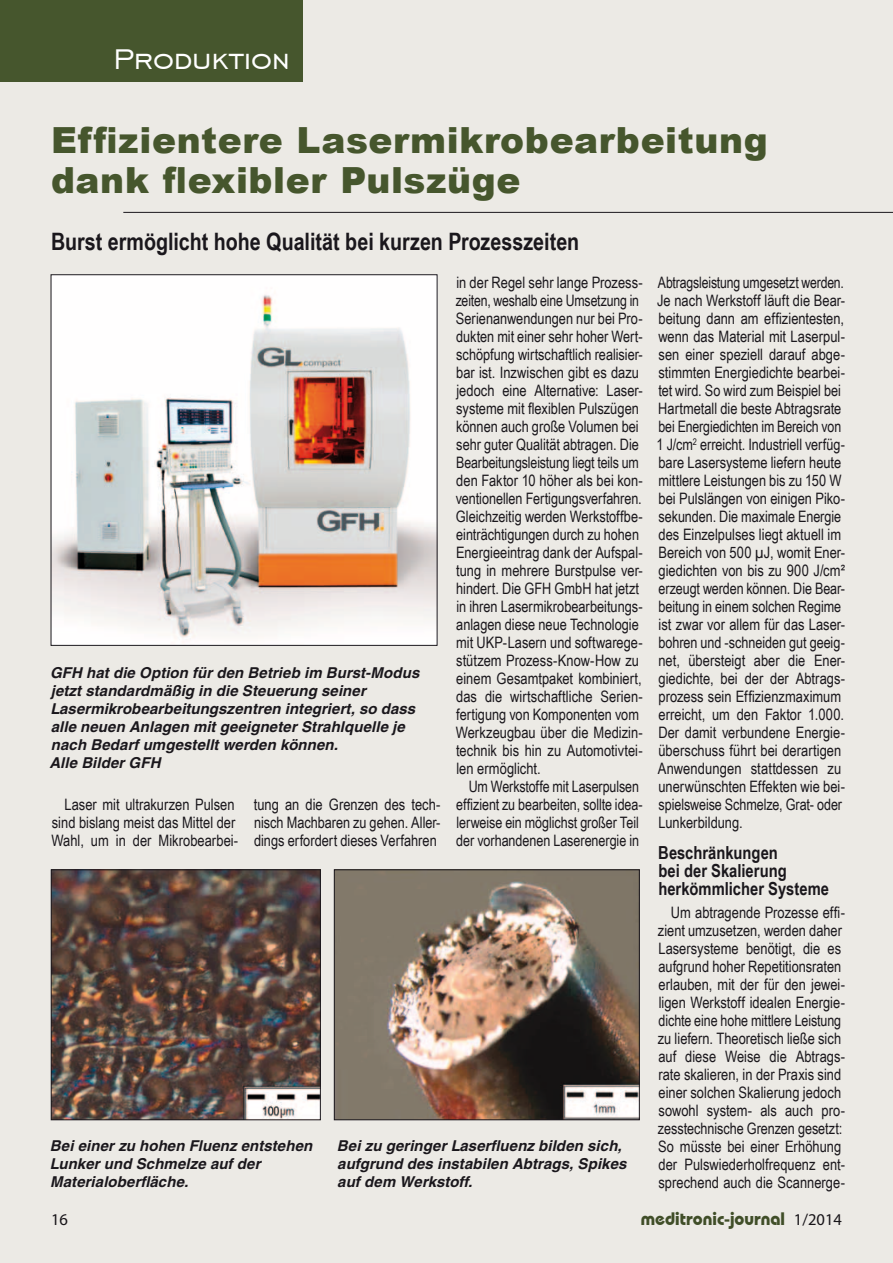
<style>
.page{position:relative;width:893px;height:1263px;background:#eceae5}
.page>*{position:absolute;margin:0;border:0;box-sizing:border-box;transform-origin:0 0}
.t1{font:900 36px/39.6px "Arial";letter-spacing:.015em;color:#46562d}
.t2{font:36px "Engravers Gothic BT";letter-spacing:-.01em;color:#fff}
.t3{font:700 24px "Arial Narrow";color:#1a171c}
.t4{font:700 18px/18px "Arial Narrow";color:#1a171c}
.t5{font:700 18px "Bauhaus IT Cby BT";color:#46562d}
.t6{font:16.5px "Myriad Pro";color:#1a171c}
.t7{font:15.75px/18px "Arial Narrow";color:#1a171c;text-align:center}
.t8{font:15.75px/18px "Arial Narrow";color:#1a171c;scale:.95 1}
.t9{font:italic 700 15px/18px "Helvetica";letter-spacing:.005em;color:#1a171c}
.s1{font-family:"Myriad Pro";font-weight:400;font-size:16.5px;color:#1a171c}
</style>
<div class="page">
<div style="left:0;top:0;width:303px;height:82px;background:#46562d"></div>
<hr style="left:123px;top:212px;width:770px;height:1px;background:#1a171c">
<img style="left:53px;top:276px;width:382px;height:368px">
<div style="left:51px;top:274px;width:386px;height:372px;border:1px solid #1a171c"></div>
<img style="left:53px;top:871px;width:266px;height:247px">
<div style="left:51px;top:869px;width:270px;height:251px;border:1px solid #1a171c"></div>
<img style="left:336px;top:871px;width:302px;height:247px">
<div style="left:334px;top:869px;width:306px;height:251px;border:1px solid #1a171c"></div>
<h1 class="t2" style="left:113px;top:39px;width:178px">Produktion</h1>
<h1 class="t1" style="left:51px;top:120px;width:718px">Effizientere Lasermikrobearbeitung dank flexibler Pulszüge</h1>
<h2 class="t3" style="left:51px;top:223px;width:530px">Burst ermöglicht hohe Qualität bei kurzen Prozesszeiten</h2>
<p class="t9" style="left:50px;top:663px;width:371px">GFH hat die Option für den Betrieb im Burst-Modus jetzt standardmäßig in die Steuerung seiner Lasermikrobearbeitungszentren integriert, so dass alle neuen Anlagen mit geeigneter Strahlquelle je nach Bedarf umgestellt werden können.<br>Alle Bilder GFH</p>
<p class="t7" style="left:51px;top:795px;width:188px">Laser mit ultrakurzen Pulsen sind bislang meist das Mittel der<br>Wahl, um in der Mikrobearbei-</p>
<p class="t7" style="left:254px;top:795px;width:188px;text-align:justify">tung an die Grenzen des tech&shy;nisch Machbaren zu gehen. Aller&shy;dings erfordert dieses Verfahren</p>
<p class="t7" style="left:456px;top:273px;width:189px;text-align:left">in der Regel sehr lange Prozess&shy;zeiten, weshalb eine Umsetzung in<br>Serienanwendungen nur bei Pro&shy;dukten mit einer sehr hoher Wert&shy;schöpfung wirtschaftlich realisier&shy;bar ist. Inzwischen gibt es dazu jedoch eine Alternative: Laser&shy;systeme mit flexiblen Pulszügen können auch große Volumen bei sehr guter Qualität abtragen. Die<br>Bearbeitungsleistung liegt teils um den Faktor 10 höher als bei kon&shy;ventionellen Fertigungsverfahren.<br>Gleichzeitig werden Werkstoffbe&shy;einträchtigungen durch zu hohen<br>Energieeintrag dank der Aufspal&shy;tung in mehrere Burstpulse ver&shy;hindert. Die GFH GmbH hat jetzt in ihren Lasermikrobearbeitungs&shy;anlagen diese neue Technologie mit UKP-Lasern und softwarege&shy;stützem Prozess-Know-How zu einem Gesamtpaket kombiniert, das die wirtschaftliche Serien&shy;fertigung von Komponenten vom<br>Werkzeugbau über die Medizin&shy;technik bis hin zu Automotivtei&shy;len ermöglicht.</p>
<p class="t7" style="left:456px;top:777px;width:188px">Um Werkstoffe mit Laserpulsen effizient zu bearbeiten, sollte idea&shy;lerweise ein möglichst großer Teil der vorhandenen Laserenergie in</p>
<p class="t9" style="left:50px;top:1136px;width:264px">Bei einer zu hohen Fluenz entstehen<br>Lunker und Schmelze auf der<br>Materialoberfläche.</p>
<p class="t9" style="left:337px;top:1136px;width:291px">Bei zu geringer Laserfluenz bilden sich, aufgrund des instabilen Abtrags, Spikes auf dem Werkstoff.</p>
<p class="t8" style="left:657px;top:273px;width:200px">Abtragsleistung umgesetzt werden.<br>Je nach Werkstoff läuft die Bear&shy;beitung dann am effizientesten, wenn das Material mit Laserpul&shy;sen einer speziell darauf abge&shy;stimmten Energiedichte bearbei&shy;tet wird. So wird zum Beispiel bei<br>Hartmetall die beste Abtragsrate bei Energiedichten im Bereich von<br>1 J/cm<sup>2</sup> erreicht. Industriell verfüg&shy;bare Lasersysteme liefern heute mittlere Leistungen bis zu 150 W bei Pulslängen von einigen Piko&shy;sekunden. Die maximale Energie des Einzelpulses liegt aktuell im<br>Bereich von 500 µJ, womit Ener&shy;giedichten von bis zu 900 J/cm² erzeugt werden können. Die Bear&shy;beitung in einem solchen Regime ist zwar vor allem für das Laser&shy;bohren und -schneiden gut geeig&shy;net, übersteigt aber die Ener&shy;giedichte, bei der der Abtrags&shy;prozess sein Effizienzmaximum erreicht, um den Faktor 1.000.<br>Der damit verbundene Energie&shy;überschuss führt bei derartigen<br>Anwendungen stattdessen zu unerwünschten Effekten wie bei&shy;spielsweise Schmelze, Grat- oder<br>Lunkerbildung.</p>
<p class="t4" style="left:658px;top:843px;width:172px">Beschränkungen<br>bei der Skalierung herkömmlicher Systeme</p>
<p class="t7" style="left:658px;top:903px;width:189px;text-align:left;text-indent:13px">Um abtragende Prozesse effi&shy;zient umzusetzen, werden daher<br>Lasersysteme benötigt, die es aufgrund hoher Repetitionsraten erlauben, mit der für den jewei&shy;ligen Werkstoff idealen Energie&shy;dichte eine hohe mittlere Leistung zu liefern. Theoretisch ließe sich auf diese Weise die Abtrags&shy;rate skalieren, in der Praxis sind einer solchen Skalierung jedoch sowohl system- als auch pro&shy;zesstechnische Grenzen gesetzt:<br>So müsste bei einer Erhöhung der Pulswiederholfrequenz ent&shy;sprechend auch die Scannerge-</p>
<p class="t6" style="left:51px;top:1209px;width:18px">16</p>
<p class="t5" style="left:641px;top:1207px;width:203px">meditronic-journal <span class="s1">1/2014</span></p>
</div>
